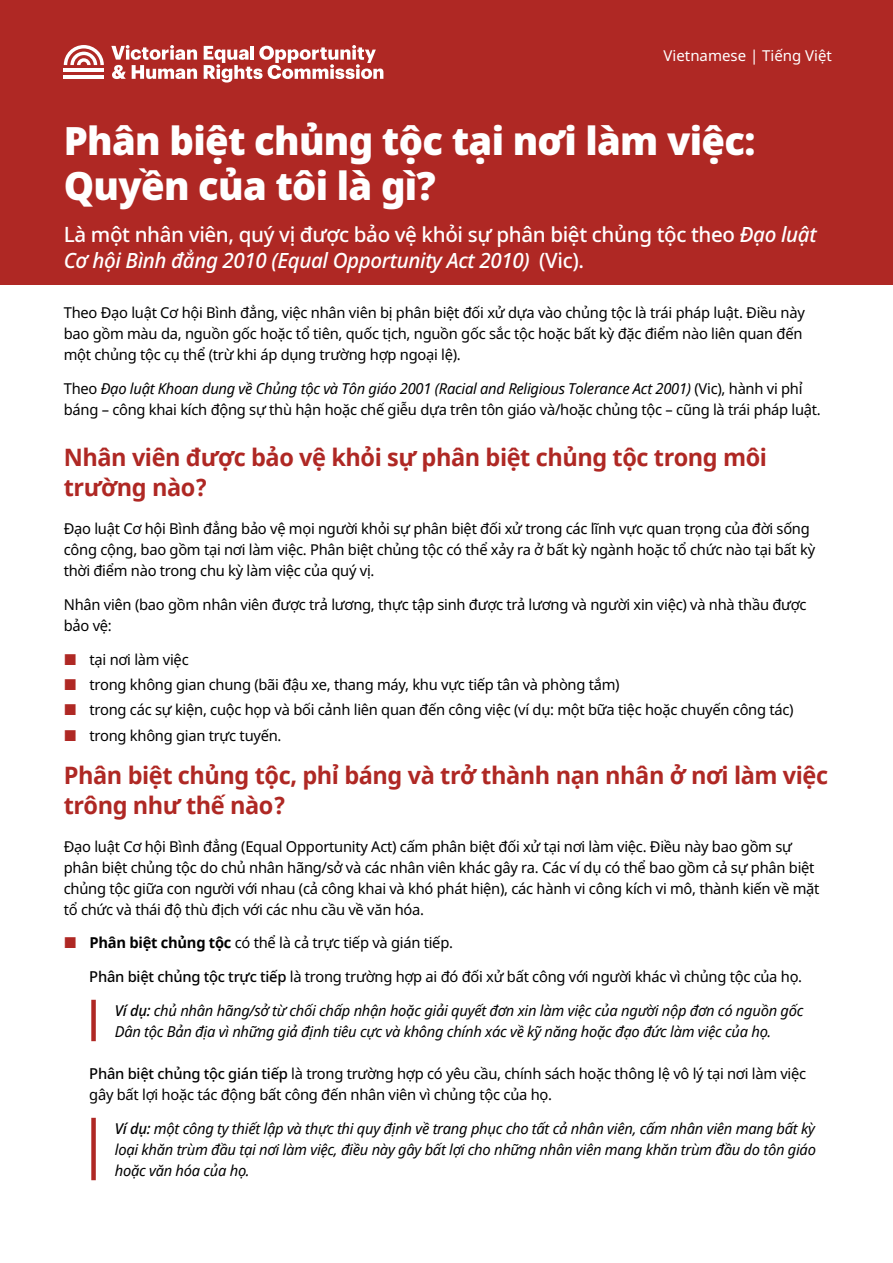
<style>
.page{position:relative;width:893px;height:1263px;background:#fff}
.page>*{position:absolute;margin:0;border:0;box-sizing:border-box;transform-origin:0 0}
.t1{font:900 39px/45px "Noto Sans";letter-spacing:-.02em;color:#fff}
.t2{font:700 24px/30px "Noto Sans";letter-spacing:-.02em;color:#af2824}
.t3{font:500 21px/25.5px "Noto Sans";letter-spacing:-.02em;color:#fff}
.t4{font:15px/21px "Noto Sans";letter-spacing:-.02em;color:#000}
.t5{font:italic 15px/21px "Noto Sans";letter-spacing:-.02em;color:#000}
.t6{font:15px "Noto Sans";color:#fff}
.s1{font-style:italic}
.s2{font-weight:700}
.s3{font-weight:500}
</style>
<div class="page">
<div style="left:0;top:0;width:893px;height:284px;background:#af2824"></div>
<div style="left:91px;top:1000px;width:5px;height:41px;background:#af2824"></div>
<div style="left:91px;top:1118px;width:5px;height:62px;background:#af2824"></div>
<svg style="left:64px;top:45px;width:40px;height:20px"></svg>
<hr style="left:64px;top:68px;width:40px;height:4px;background:#fff">
<hr style="left:64px;top:75px;width:40px;height:4px;background:#fff">
<svg style="left:111px;top:45px;width:86px;height:34px"></svg>
<svg style="left:204px;top:45px;width:179px;height:38px"></svg>
<p class="t6" style="left:664px;top:45px;width:170px">Vietnamese | Tiếng Việt</p>
<h1 class="t1" style="left:64px;top:118px;width:693px">Phân biệt chủng tộc tại nơi làm việc:<br>Quyền của tôi là gì?</h1>
<h3 class="t3" style="left:64px;top:222px;width:754px">Là một nhân viên, quý vị được bảo vệ khỏi sự phân biệt chủng tộc theo <span class="s1">Đạo luật<br>Cơ hội Bình đẳng 2010 (Equal Opportunity Act 2010)</span> (Vic).</h3>
<p class="t4" style="left:64px;top:303px;width:743px">Theo Đạo luật Cơ hội Bình đẳng, việc nhân viên bị phân biệt đối xử dựa vào chủng tộc là trái pháp luật. Điều này bao gồm màu da, nguồn gốc hoặc tổ tiên, quốc tịch, nguồn gốc sắc tộc hoặc bất kỳ đặc điểm nào liên quan đến một chủng tộc cụ thể (trừ khi áp dụng trường hợp ngoại lệ).</p>
<p class="t4" style="left:64px;top:379px;width:759px">Theo <span class="s1">Đạo luật Khoan dung về Chủng tộc và Tôn giáo 2001 (Racial and Religious Tolerance Act 2001)</span> (Vic), hành vi phỉ báng – công khai kích động sự thù hận hoặc chế giễu dựa trên tôn giáo và/hoặc chủng tộc – cũng là trái pháp luật.</p>
<h2 class="t2" style="left:64px;top:443px;width:705px">Nhân viên được bảo vệ khỏi sự phân biệt chủng tộc trong môi trường nào?</h2>
<p class="t4" style="left:64px;top:519px;width:753px">Đạo luật Cơ hội Bình đẳng bảo vệ mọi người khỏi sự phân biệt đối xử trong các lĩnh vực quan trọng của đời sống công cộng, bao gồm tại nơi làm việc. Phân biệt chủng tộc có thể xảy ra ở bất kỳ ngành hoặc tổ chức nào tại bất kỳ thời điểm nào trong chu kỳ làm việc của quý vị.</p>
<p class="t4" style="left:64px;top:595px;width:744px">Nhân viên (bao gồm nhân viên được trả lương, thực tập sinh được trả lương và người xin việc) và nhà thầu được bảo vệ:</p>
<p class="t4" style="left:90px;top:647px;width:706px;line-height:25.2px">tại nơi làm việc<br>trong không gian chung (bãi đậu xe, thang máy, khu vực tiếp tân và phòng tắm)<br>trong các sự kiện, cuộc họp và bối cảnh liên quan đến công việc (ví dụ: một bữa tiệc hoặc chuyến công tác) trong không gian trực tuyến.</p>
<h2 class="t2" style="left:64px;top:760px;width:766px">Phân biệt chủng tộc, phỉ báng và trở thành nạn nhân ở nơi làm việc trông như thế nào?</h2>
<p class="t4" style="left:64px;top:836px;width:757px">Đạo luật Cơ hội Bình đẳng (Equal Opportunity Act) cấm phân biệt đối xử tại nơi làm việc. Điều này bao gồm sự phân biệt chủng tộc do chủ nhân hãng/sở và các nhân viên khác gây ra. Các ví dụ có thể bao gồm cả sự phân biệt chủng tộc giữa con người với nhau (cả công khai và khó phát hiện), các hành vi công kích vi mô, thành kiến về mặt tổ chức và thái độ thù địch với các nhu cầu về văn hóa.</p>
<p class="t4" style="left:90px;top:933px;width:365px"><span class="s2">Phân biệt chủng tộc</span> có thể là cả trực tiếp và gián tiếp.</p>
<p class="t4" style="left:89px;top:966px;width:714px"><span class="s3">Phân biệt chủng tộc trực tiếp</span> là trong trường hợp ai đó đối xử bất công với người khác vì chủng tộc của họ.</p>
<p class="t5" style="left:115px;top:999px;width:690px"><span class="s3">Ví dụ:</span> chủ nhân hãng/sở từ chối chấp nhận hoặc giải quyết đơn xin làm việc của người nộp đơn có nguồn gốc<br>Dân tộc Bản địa vì những giả định tiêu cực và không chính xác về kỹ năng hoặc đạo đức làm việc của họ.</p>
<p class="t4" style="left:89px;top:1063px;width:718px"><span class="s3">Phân biệt chủng tộc gián tiếp</span> là trong trường hợp có yêu cầu, chính sách hoặc thông lệ vô lý tại nơi làm việc gây bất lợi hoặc tác động bất công đến nhân viên vì chủng tộc của họ.</p>
<p class="t5" style="left:115px;top:1117px;width:703px;text-align:justify"><span class="s3">Ví dụ:</span> một công ty thiết lập và thực thi quy định về trang phục cho tất cả nhân viên, cấm nhân viên mang bất kỳ loại khăn trùm đầu tại nơi làm việc, điều này gây bất lợi cho những nhân viên mang khăn trùm đầu do tôn giáo hoặc văn hóa của họ.</p>
</div>
